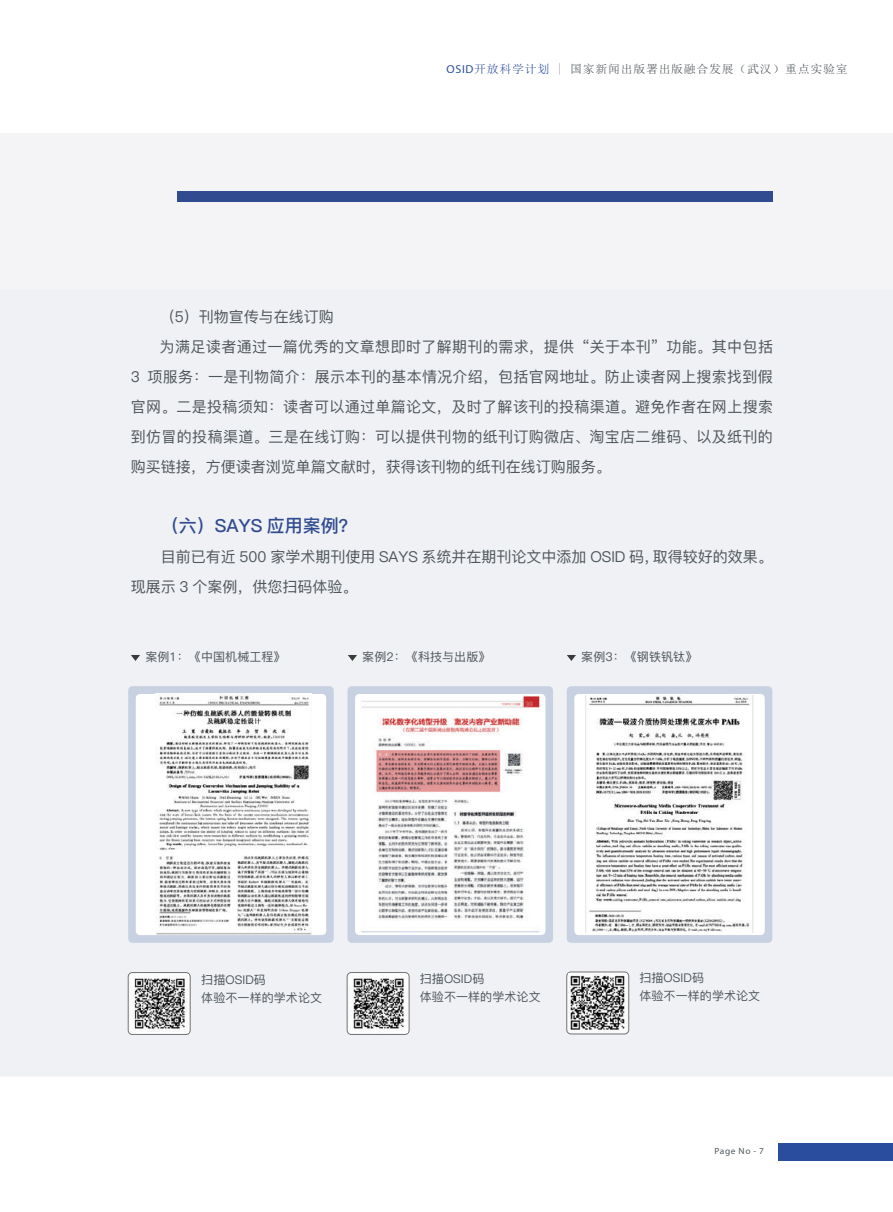
<style>
.page{position:relative;width:893px;height:1212px;background:#fff}
.page>*{position:absolute;margin:0;border:0;box-sizing:border-box;transform-origin:0 0}
.t1{font:18px "Ping Fang SC Bold";color:#314b91}
.t2{font:15px "Ping Fang SC Medium";letter-spacing:.02em;color:#4e555a}
.t3{font:15px/30px "Ping Fang SC Medium";color:#4e555a}
.t4{font:12px/18px "Ping Fang SC Medium";letter-spacing:.01em;color:#4e555a}
.t5{font:11.55px "Sim Sun";letter-spacing:.06em;color:#4e555a;scale:1.04 1}
.t6{font:9px "Myriad Pro";letter-spacing:.065em;color:#4e555a;scale:1.04 1}
.s1{font-family:"Myriad Pro";color:#2a4e9d}
.s2{color:#2a4e9d}
</style>
<div class="page">
<div style="left:0;top:0;width:892px;height:1212px;background:linear-gradient(to right,#f4f5f7,#f4f5f7)"></div>
<div style="left:779px;top:1143px;width:114px;height:18px;background:#2a4e9d"></div>
<div style="left:177px;top:192px;width:596px;height:10px;background:#314b91"></div>
<svg style="left:131px;top:655px;width:9px;height:6px"></svg>
<svg style="left:348px;top:655px;width:9px;height:6px"></svg>
<svg style="left:567px;top:655px;width:9px;height:6px"></svg>
<div style="left:128px;top:972px;width:62px;height:62px;background:#fff;border-radius:4px"></div>
<div style="left:128px;top:972px;width:63px;height:63px;border:1px solid #231f20;border-radius:4px"></div>
<img style="left:131px;top:976px;width:57px;height:56px">
<div style="left:347px;top:972px;width:62px;height:63px;border:1px solid #231f20;border-radius:4px"></div>
<img style="left:349px;top:974px;width:58px;height:58px">
<div style="left:567px;top:972px;width:62px;height:62px;background:#fff;border-radius:4px"></div>
<div style="left:566px;top:971px;width:63px;height:63px;border:1px solid #231f20;border-radius:4px"></div>
<img style="left:569px;top:974px;width:58px;height:58px">
<div style="left:347px;top:686px;width:206px;height:257px;background:#c8d1e2;border-radius:4px"></div>
<div style="left:355px;top:694px;width:190px;height:241px;background:#fff;border-radius:4px"></div>
<img style="left:361px;top:696px;width:178px;height:236px">
<div style="left:567px;top:686px;width:205px;height:257px;background:#c8d1e2;border-radius:4px"></div>
<div style="left:574px;top:694px;width:191px;height:241px;background:#fff;border-radius:4px"></div>
<img style="left:585px;top:696px;width:169px;height:236px">
<div style="left:128px;top:686px;width:206px;height:257px;background:#c8d1e2;border-radius:4px"></div>
<div style="left:136px;top:694px;width:190px;height:241px;background:#fff;border-radius:4px"></div>
<img style="left:156px;top:694px;width:155px;height:240px">
<p class="t5" style="left:446px;top:63px;width:387px"><span class="s1">OSID</span><span class="s2">开放科学计划</span> | 国家新闻出版署出版融合发展（武汉）重点实验室</p>
<p class="t3" style="left:160px;top:302px;width:175px">（5）刊物宣传与在线订购</p>
<p class="t2" style="left:160px;top:338px;width:615px">为满足读者通过一篇优秀的文章想即时了解期刊的需求，提供 “关于本刊” 功能。其中包括</p>
<p class="t2" style="left:131px;top:368px;width:643px">3 项服务：一是刊物简介：展示本刊的基本情况介绍，包括官网地址。防止读者网上搜索找到假</p>
<p class="t2" style="left:131px;top:398px;width:644px">官网。二是投稿须知：读者可以通过单篇论文，及时了解该刊的投稿渠道。避免作者在网上搜索</p>
<p class="t2" style="left:131px;top:428px;width:643px">到仿冒的投稿渠道。三是在线订购：可以提供刊物的纸刊订购微店、淘宝店二维码、以及纸刊的</p>
<p class="t3" style="left:131px;top:452px;width:481px">购买链接，方便读者浏览单篇文献时，获得该刊物的纸刊在线订购服务。</p>
<p class="t1" style="left:161px;top:515px;width:198px">（六）SAYS 应用案例？</p>
<p class="t3" style="left:131px;top:542px;width:644px;text-indent:30px">目前已有近 500 家学术期刊使用 SAYS 系统并在期刊论文中添加 OSID 码，取得较好的效果。现展示 3 个案例，供您扫码体验。</p>
<p class="t4" style="left:145px;top:648px;width:142px">案例1：《中国机械工程》</p>
<p class="t4" style="left:362px;top:648px;width:130px">案例2：《科技与出版》</p>
<p class="t4" style="left:581px;top:648px;width:118px">案例3：《钢铁钒钛》</p>
<p class="t4" style="left:201px;top:971px;width:122px">扫描OSID码<br>体验不一样的学术论文</p>
<p class="t4" style="left:420px;top:970px;width:122px">扫描OSID码<br>体验不一样的学术论文</p>
<p class="t4" style="left:639px;top:969px;width:122px">扫描OSID码<br>体验不一样的学术论文</p>
<p class="t6" style="left:714px;top:1146px;width:49px">Page No - 7</p>
</div>
